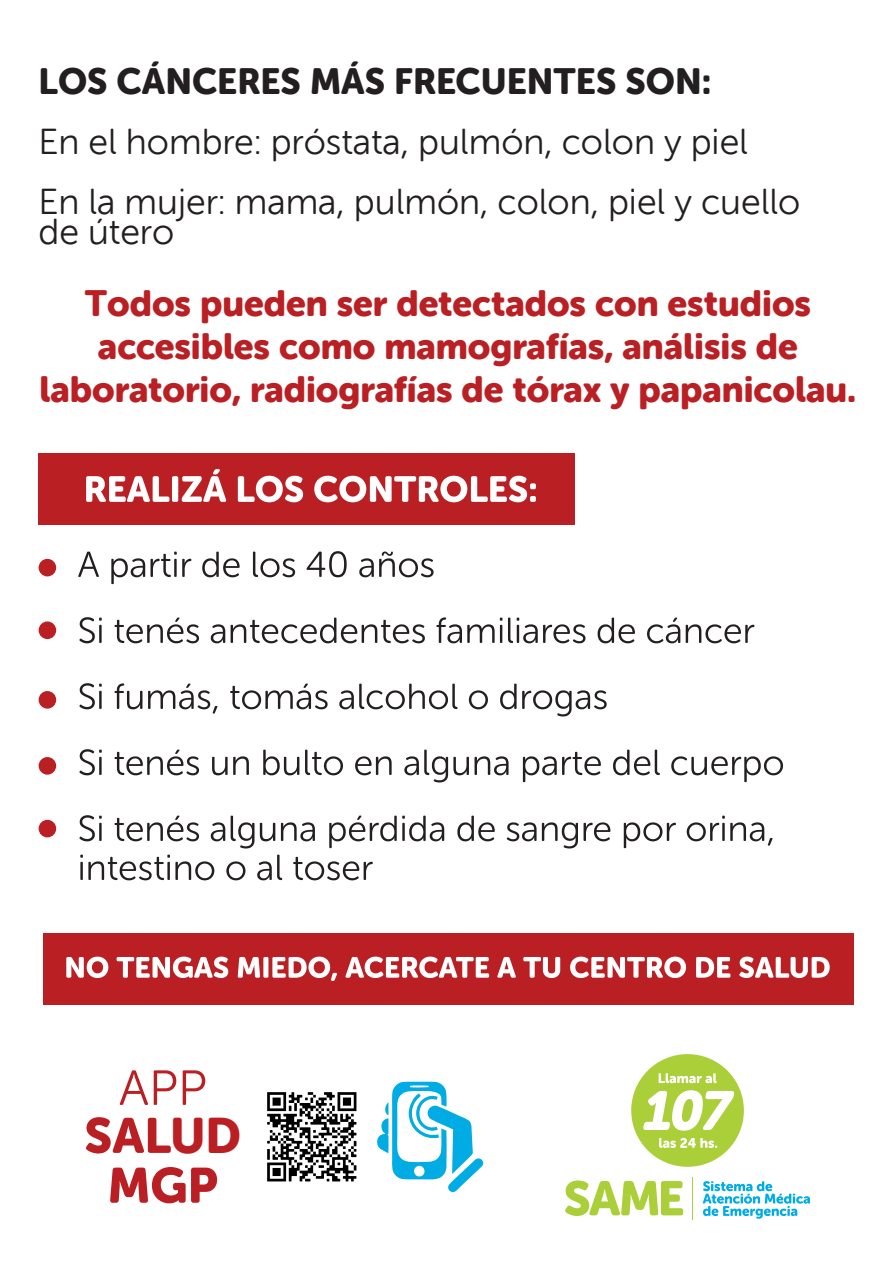
<style>
.page{position:relative;width:896px;height:1266px;background:#fff}
.page>*{position:absolute;margin:0;border:0;box-sizing:border-box;transform-origin:0 0}
.t1{font:49.2px "Museo Sans W01 Rounded 900";color:#ba1f24}
.t2{font:36px/43.2px "Museo Sans W01 Rounded 900";color:#ba1f24;text-align:center}
.t3{font:36px/60px "Museo Sans W01 Rounded 300";color:#231f20}
.t4{font:36px "Museo Sans W01 Rounded 900";color:#231f20}
</style>
<div class="page">
<div style="left:43px;top:933px;width:810px;height:72px;background:#ba1f24"></div>
<div style="left:39px;top:453px;width:536px;height:72px;background:#ba1f24"></div>
<svg style="left:86px;top:476px;width:83px;height:26px"></svg>
<div style="left:172px;top:476px;width:6px;height:26px;background:#fff;border-radius:2px"></div>
<svg style="left:182px;top:469px;width:44px;height:33px"></svg>
<svg style="left:238px;top:476px;width:65px;height:26px"></svg>
<svg style="left:314px;top:476px;width:222px;height:26px"></svg>
<svg style="left:78px;top:552px;width:21px;height:25px"></svg>
<svg style="left:111px;top:558px;width:34px;height:26px"></svg>
<svg style="left:151px;top:552px;width:40px;height:25px"></svg>
<svg style="left:202px;top:552px;width:38px;height:25px"></svg>
<svg style="left:253px;top:552px;width:42px;height:25px"></svg>
<svg style="left:307px;top:551px;width:40px;height:26px"></svg>
<svg style="left:359px;top:551px;width:75px;height:26px"></svg>
<svg style="left:79px;top:617px;width:23px;height:26px"></svg>
<svg style="left:115px;top:617px;width:84px;height:26px"></svg>
<svg style="left:211px;top:624px;width:14px;height:19px"></svg>
<svg style="left:231px;top:618px;width:194px;height:25px"></svg>
<svg style="left:436px;top:617px;width:66px;height:26px"></svg>
<svg style="left:508px;top:618px;width:77px;height:25px"></svg>
<svg style="left:598px;top:618px;width:37px;height:25px"></svg>
<svg style="left:647px;top:617px;width:33px;height:26px"></svg>
<svg style="left:686px;top:624px;width:68px;height:19px"></svg>
<svg style="left:79px;top:683px;width:23px;height:26px"></svg>
<hr style="left:99px;top:691px;width:3px;height:18px;background:#231f20">
<svg style="left:115px;top:683px;width:27px;height:26px"></svg>
<svg style="left:148px;top:683px;width:69px;height:30px"></svg>
<svg style="left:230px;top:683px;width:98px;height:26px"></svg>
<svg style="left:339px;top:684px;width:118px;height:25px"></svg>
<svg style="left:469px;top:690px;width:19px;height:19px"></svg>
<svg style="left:500px;top:684px;width:107px;height:32px"></svg>
<svg style="left:79px;top:749px;width:23px;height:26px"></svg>
<svg style="left:115px;top:749px;width:84px;height:26px"></svg>
<svg style="left:212px;top:756px;width:37px;height:19px"></svg>
<svg style="left:263px;top:750px;width:36px;height:25px"></svg>
<svg style="left:305px;top:750px;width:38px;height:25px"></svg>
<svg style="left:355px;top:756px;width:37px;height:19px"></svg>
<svg style="left:404px;top:750px;width:105px;height:32px"></svg>
<svg style="left:523px;top:752px;width:78px;height:30px"></svg>
<svg style="left:613px;top:750px;width:47px;height:25px"></svg>
<svg style="left:671px;top:756px;width:112px;height:26px"></svg>
<svg style="left:79px;top:815px;width:23px;height:26px"></svg>
<svg style="left:115px;top:815px;width:84px;height:26px"></svg>
<svg style="left:211px;top:822px;width:14px;height:19px"></svg>
<svg style="left:231px;top:816px;width:23px;height:32px"></svg>
<svg style="left:260px;top:823px;width:15px;height:18px"></svg>
<svg style="left:281px;top:822px;width:34px;height:19px"></svg>
<svg style="left:329px;top:815px;width:115px;height:33px"></svg>
<svg style="left:457px;top:816px;width:38px;height:25px"></svg>
<svg style="left:507px;top:822px;width:71px;height:26px"></svg>
<svg style="left:584px;top:822px;width:26px;height:19px"></svg>
<svg style="left:624px;top:822px;width:52px;height:26px"></svg>
<svg style="left:687px;top:816px;width:86px;height:29px"></svg>
<svg style="left:80px;top:855px;width:134px;height:25px"></svg>
<svg style="left:226px;top:861px;width:19px;height:19px"></svg>
<svg style="left:257px;top:855px;width:25px;height:25px"></svg>
<svg style="left:293px;top:857px;width:80px;height:23px"></svg>
<div style="left:631px;top:1054px;width:113px;height:113px;background:#abcf38;border-radius:50%"></div>
<svg style="left:643px;top:1090px;width:91px;height:41px"></svg>
<svg style="left:659px;top:1138px;width:58px;height:10px"></svg>
<svg style="left:659px;top:1073px;width:58px;height:10px"></svg>
<svg style="left:565px;top:1180px;width:118px;height:36px"></svg>
<svg style="left:703px;top:1181px;width:107px;height:38px"></svg>
<hr style="left:692px;top:1177px;width:1px;height:42px;background:#abcf38">
<img style="left:267px;top:1092px;width:90px;height:90px">
<svg style="left:120px;top:1070px;width:28px;height:35px"></svg>
<svg style="left:154px;top:1070px;width:22px;height:35px"></svg>
<svg style="left:183px;top:1070px;width:22px;height:35px"></svg>
<svg style="left:86px;top:1117px;width:85px;height:36px"></svg>
<svg style="left:110px;top:1167px;width:107px;height:36px"></svg>
<svg style="left:377px;top:1081px;width:107px;height:111px"></svg>
<svg style="left:66px;top:956px;width:42px;height:22px"></svg>
<svg style="left:117px;top:956px;width:111px;height:22px"></svg>
<svg style="left:238px;top:957px;width:22px;height:21px"></svg>
<div style="left:263px;top:957px;width:5px;height:21px;background:#fff;border-radius:2px"></div>
<svg style="left:272px;top:956px;width:65px;height:25px"></svg>
<svg style="left:345px;top:956px;width:144px;height:22px"></svg>
<svg style="left:497px;top:957px;width:19px;height:21px"></svg>
<svg style="left:523px;top:957px;width:37px;height:21px"></svg>
<svg style="left:570px;top:956px;width:116px;height:22px"></svg>
<svg style="left:696px;top:957px;width:34px;height:21px"></svg>
<svg style="left:739px;top:956px;width:91px;height:22px"></svg>
<div style="left:39px;top:559px;width:17px;height:17px;background:#ba1f24;border-radius:50%"></div>
<div style="left:39px;top:621px;width:17px;height:18px;background:#ba1f24;border-radius:50%"></div>
<div style="left:39px;top:691px;width:17px;height:18px;background:#ba1f24;border-radius:50%"></div>
<div style="left:39px;top:757px;width:17px;height:18px;background:#ba1f24;border-radius:50%"></div>
<div style="left:39px;top:820px;width:17px;height:17px;background:#ba1f24;border-radius:50%"></div>
<p class="t4" style="left:39px;top:61px;width:674px">LOS CÁNCERES MÁS FRECUENTES SON:</p>
<p class="t3" style="left:39px;top:112px;width:763px">En el hombre: próstata, pulmón, colon y piel<br>En la mujer: mama, pulmón, colon, piel y cuello</p>
<p class="t3" style="left:39px;top:202px;width:137px">de útero</p>
<p class="t2" style="left:40px;top:281px;width:818px">Todos pueden ser detectados con estudios accesibles como mamografías, análisis de laboratorio, radiografías de tórax y papanicolau.</p>
<h1 class="t1" style="left:170px;top:1108px;width:73px">UD</h1>
</div>
